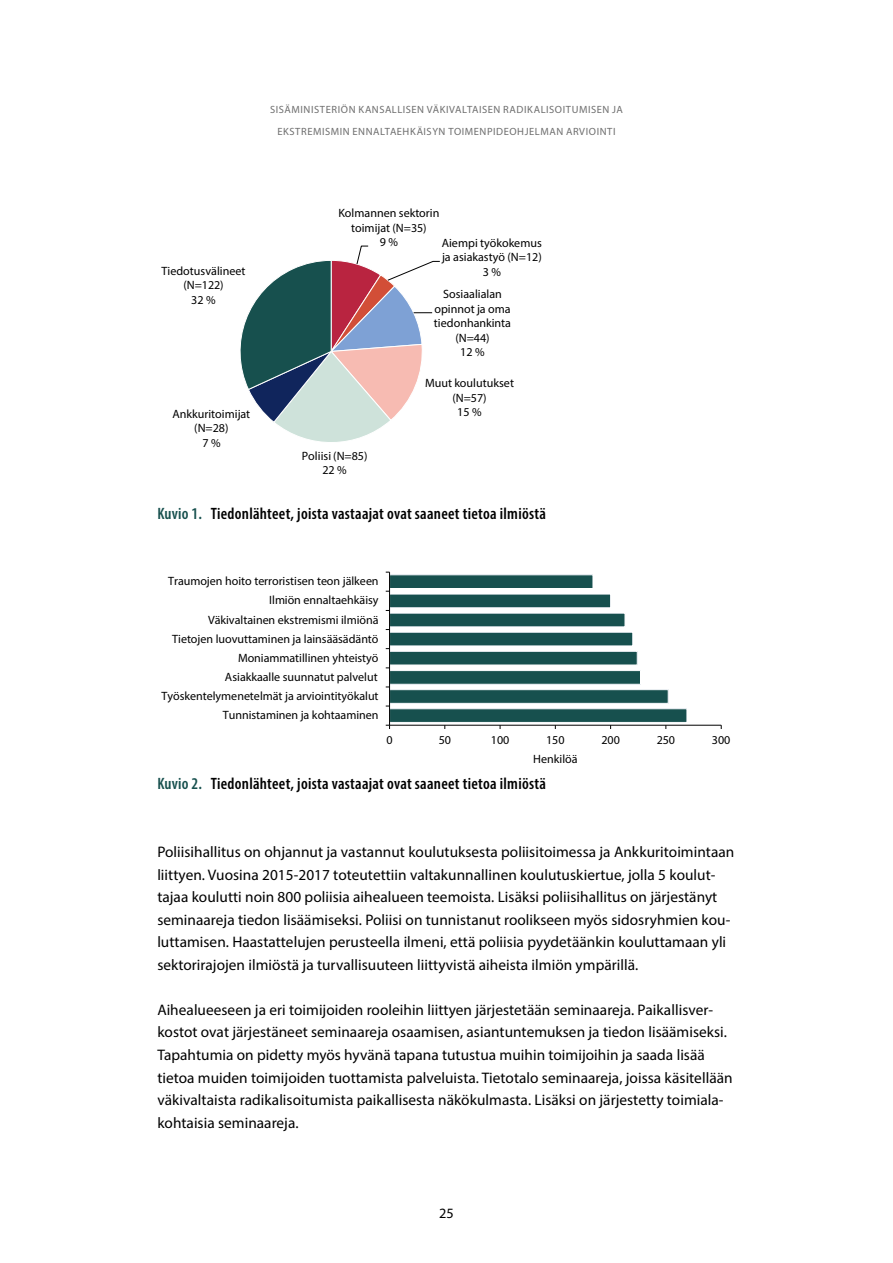
<style>
.page{position:relative;width:893px;height:1263px;background:#fff}
.page>*{position:absolute;margin:0;border:0;box-sizing:border-box;transform-origin:0 0}
.t1{font:600 condensed 16.5px "Myriad Pro";letter-spacing:.015em;color:#000}
._01_Leipä_seuraavat{font:15.3px/22.5px "Myriad Pro";letter-spacing:.005em;color:#000}
.t2{font:14.25px "Myriad Pro";color:#000}
.t3{font:12px/14.5px "Myriad Pro";color:#000;text-align:center}
.t4{font:10.5px/22.5px "Myriad Pro";letter-spacing:.05em;color:#6e6e6e;text-align:center}
.s1{color:#17504e}
</style>
<div class="page">
<svg style="left:240px;top:245px;width:200px;height:197px"></svg>
<hr style="left:390px;top:725px;width:331px;height:1px;background:#000">
<svg style="left:386px;top:572px;width:301px;height:157px"></svg>
<p class="t4" style="left:270px;top:98px;width:354px">SISÄMINISTERIÖN KANSALLISEN VÄKIVALTAISEN RADIKALISOITUMISEN JA<br>EKSTREMISMIN ENNALTAEHKÄISYN TOIMENPIDEOHJELMAN ARVIOINTI</p>
<p class="t3" style="left:162px;top:263px;width:85px">Tiedotusvälineet (N=122)<br>32 %</p>
<p class="t3" style="left:173px;top:406px;width:79px">Ankkuritoimijat (N=28)<br>7%</p>
<p class="t3" style="left:338px;top:206px;width:103px">Kolmannen sektorin toimijat (N=35)<br>9%</p>
<p class="t3" style="left:442px;top:235px;width:102px">Aiempi työkokemus ja asiakastyö (N=12)<br>3%</p>
<p class="t3" style="left:434px;top:287px;width:79px">Sosiaalialan opinnot ja oma tiedonhankinta (N=44)<br>12 %</p>
<p class="t3" style="left:425px;top:375px;width:90px">Muut koulutukset (N=57)<br>15 %</p>
<p class="t3" style="left:302px;top:448px;width:67px">Poliisi (N=85)<br>22 %</p>
<p class="t1" style="left:157px;top:503px;width:390px"><span class="s1">Kuvio 1.</span> Tiedonlähteet, joista vastaajat ovat saaneet tietoa ilmiöstä</p>
<p class="t3" style="left:168px;top:574px;width:212px">Traumojen hoito terroristisen teon jälkeen</p>
<p class="t3" style="left:269px;top:593px;width:111px">Ilmiön ennaltaehkäisy</p>
<p class="t3" style="left:208px;top:612px;width:172px">Väkivaltainen ekstremismi ilmiönä</p>
<p class="t3" style="left:172px;top:631px;width:208px">Tietojen luovuttaminen ja lainsääsädäntö</p>
<p class="t3" style="left:238px;top:650px;width:142px">Moniammatillinen yhteistyö</p>
<p class="t3" style="left:225px;top:669px;width:154px">Asiakkaalle suunnatut palvelut</p>
<p class="t3" style="left:162px;top:688px;width:218px">Työskentelymenetelmät ja arviointityökalut</p>
<p class="t3" style="left:223px;top:708px;width:157px">Tunnistaminen ja kohtaaminen</p>
<p class="t3" style="left:386px;top:733px;width:8px">0</p>
<p class="t3" style="left:439px;top:733px;width:14px">50</p>
<p class="t3" style="left:491px;top:733px;width:20px">100</p>
<p class="t3" style="left:546px;top:733px;width:20px">150</p>
<p class="t3" style="left:601px;top:733px;width:20px">200</p>
<p class="t3" style="left:657px;top:733px;width:20px">250</p>
<p class="t3" style="left:712px;top:733px;width:20px">300</p>
<p class="t3" style="left:533px;top:752px;width:46px">Henkilöä</p>
<p class="t1" style="left:157px;top:774px;width:390px"><span class="s1">Kuvio 2.</span> Tiedonlähteet, joista vastaajat ovat saaneet tietoa ilmiöstä</p>
<p class="_01_Leipä_seuraavat" style="left:157px;top:840px;width:578px">Poliisihallitus on ohjannut ja vastannut koulutuksesta poliisitoimessa ja Ankkuritoimintaan liittyen. Vuosina 2015-2017 toteutettiin valtakunnallinen koulutuskiertue, jolla 5 koulut&shy;tajaa koulutti noin 800 poliisia aihealueen teemoista. Lisäksi poliisihallitus on järjestänyt seminaareja tiedon lisäämiseksi. Poliisi on tunnistanut roolikseen myös sidosryhmien kou&shy;luttamisen. Haastattelujen perusteella ilmeni, että poliisia pyydetäänkin kouluttamaan yli sektorirajojen ilmiöstä ja turvallisuuteen liittyvistä aiheista ilmiön ympärillä.</p>
<p class="_01_Leipä_seuraavat" style="left:157px;top:998px;width:577px">Aihealueeseen ja eri toimijoiden rooleihin liittyen järjestetään seminaareja. Paikallisver&shy;kostot ovat järjestäneet seminaareja osaamisen, asiantuntemuksen ja tiedon lisäämiseksi.<br>Tapahtumia on pidetty myös hyvänä tapana tutustua muihin toimijoihin ja saada lisää tietoa muiden toimijoiden tuottamista palveluista. Tietotalo seminaareja, joissa käsitellään väkivaltaista radikalisoitumista paikallisesta näkökulmasta. Lisäksi on järjestetty toimiala&shy;kohtaisia seminaareja.</p>
<p class="t2" style="left:439px;top:1204px;width:16px">25</p>
</div>
